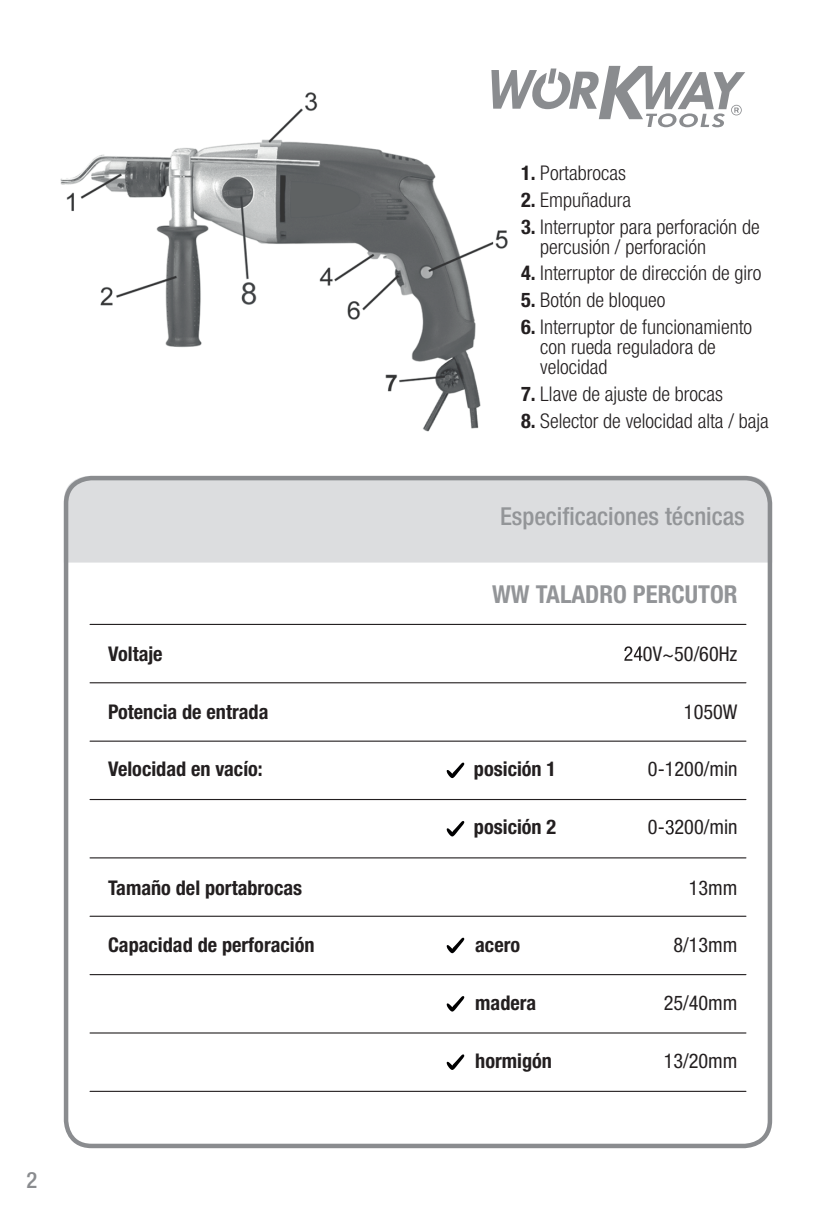
<style>
.page{position:relative;width:836px;height:1212px;background:#fff}
.page>*{position:absolute;margin:0;border:0;box-sizing:border-box;transform-origin:0 0}
.t1{font:500 condensed 24.75px "Helvetica Neue LT Pro";color:#939598}
.t2{font:700 condensed 24.75px "Helvetica Neue LT Pro";color:#939598}
.t3{font:500 condensed 22.5px "Helvetica Neue LT Pro";color:#8a8c8f}
.t4{font:300 condensed 20.25px/20.2px "Helvetica Neue LT Pro";color:#231f20}
.t5{font:700 condensed 20.25px "Helvetica Neue LT Pro";color:#231f20}
.t6{font:condensed 20.25px "Helvetica Neue LT Pro";color:#231f20}
.s1{font-weight:700}
</style>
<div class="page">
<img style="left:60px;top:92px;width:528px;height:384px">
<svg style="left:624px;top:646px;width:18px;height:15px"></svg>
<svg style="left:665px;top:820px;width:8px;height:14px"></svg>
<hr style="left:90px;top:624px;width:656px;height:1px;background:#231f20">
<hr style="left:90px;top:682px;width:656px;height:1px;background:#231f20">
<hr style="left:90px;top:740px;width:656px;height:2px;background:#231f20">
<hr style="left:90px;top:799px;width:656px;height:1px;background:#231f20">
<hr style="left:90px;top:857px;width:656px;height:1px;background:#231f20">
<hr style="left:90px;top:916px;width:656px;height:1px;background:#231f20">
<hr style="left:90px;top:974px;width:656px;height:1px;background:#231f20">
<hr style="left:90px;top:1032px;width:656px;height:1px;background:#231f20">
<hr style="left:90px;top:1091px;width:656px;height:1px;background:#231f20">
<svg style="left:446px;top:762px;width:19px;height:16px"></svg>
<svg style="left:446px;top:937px;width:19px;height:16px"></svg>
<svg style="left:446px;top:821px;width:19px;height:15px"></svg>
<svg style="left:446px;top:996px;width:19px;height:15px"></svg>
<svg style="left:446px;top:1054px;width:19px;height:16px"></svg>
<div style="left:64px;top:476px;width:708px;height:86px;background:#dcdddf"></div>
<div style="left:64px;top:476px;width:708px;height:672px;border:4px solid #8a8c8f;border-radius:26px"></div>
<svg style="left:491px;top:66px;width:254px;height:61px"></svg>
<p class="t3" style="left:26px;top:1167px;width:12px">2</p>
<p class="t4" style="left:521px;top:163px;width:106px"><span class="s1">1.</span> Portabrocas</p>
<p class="t4" style="left:521px;top:189px;width:111px"><span class="s1">2.</span> Empuñadura</p>
<p class="t4" style="left:540px;top:216px;width:221px;text-indent:-19px"><span class="s1">3.</span> Interruptor para perforación de percusión / perforación</p>
<p class="t4" style="left:521px;top:263px;width:242px"><span class="s1">4.</span> Interruptor de dirección de giro</p>
<p class="t4" style="left:521px;top:290px;width:146px"><span class="s1">5.</span> Botón de bloqueo</p>
<p class="t4" style="left:540px;top:316px;width:213px;text-indent:-19px"><span class="s1">6.</span> Interruptor de funcionamiento con rueda reguladora de velocidad</p>
<p class="t4" style="left:521px;top:383px;width:203px"><span class="s1">7.</span> Llave de ajuste de brocas</p>
<p class="t4" style="left:521px;top:410px;width:249px"><span class="s1">8.</span> Selector de velocidad alta / baja</p>
<p class="t1" style="left:500px;top:501px;width:246px">Especificaciones técnicas</p>
<p class="t2" style="left:492px;top:579px;width:247px">WW TALADRO PERCUTOR</p>
<p class="t5" style="left:108px;top:641px;width:56px">Voltaje</p>
<p class="t6" style="left:643px;top:642px;width:96px">0V~50/60Hz</p>
<p class="t5" style="left:108px;top:699px;width:162px">Potencia de entrada</p>
<p class="t6" style="left:684px;top:700px;width:55px">1050W</p>
<p class="t5" style="left:108px;top:757px;width:156px">Velocidad en vacío:</p>
<p class="t5" style="left:474px;top:757px;width:84px">posición 1</p>
<p class="t6" style="left:648px;top:757px;width:91px">0-1200/min</p>
<p class="t5" style="left:474px;top:815px;width:84px">posición 2</p>
<p class="t6" style="left:648px;top:815px;width:91px">0- 200/min</p>
<p class="t5" style="left:108px;top:875px;width:195px">Tamaño del portabrocas</p>
<p class="t6" style="left:688px;top:876px;width:50px">13mm</p>
<p class="t5" style="left:108px;top:933px;width:208px">Capacidad de perforación</p>
<p class="t5" style="left:475px;top:933px;width:46px">acero</p>
<p class="t6" style="left:673px;top:933px;width:66px">8/13mm</p>
<p class="t5" style="left:475px;top:991px;width:63px">madera</p>
<p class="t6" style="left:663px;top:991px;width:75px">25/40mm</p>
<p class="t5" style="left:475px;top:1049px;width:78px">hormigón</p>
<p class="t6" style="left:663px;top:1049px;width:75px">13/20mm</p>
</div>
